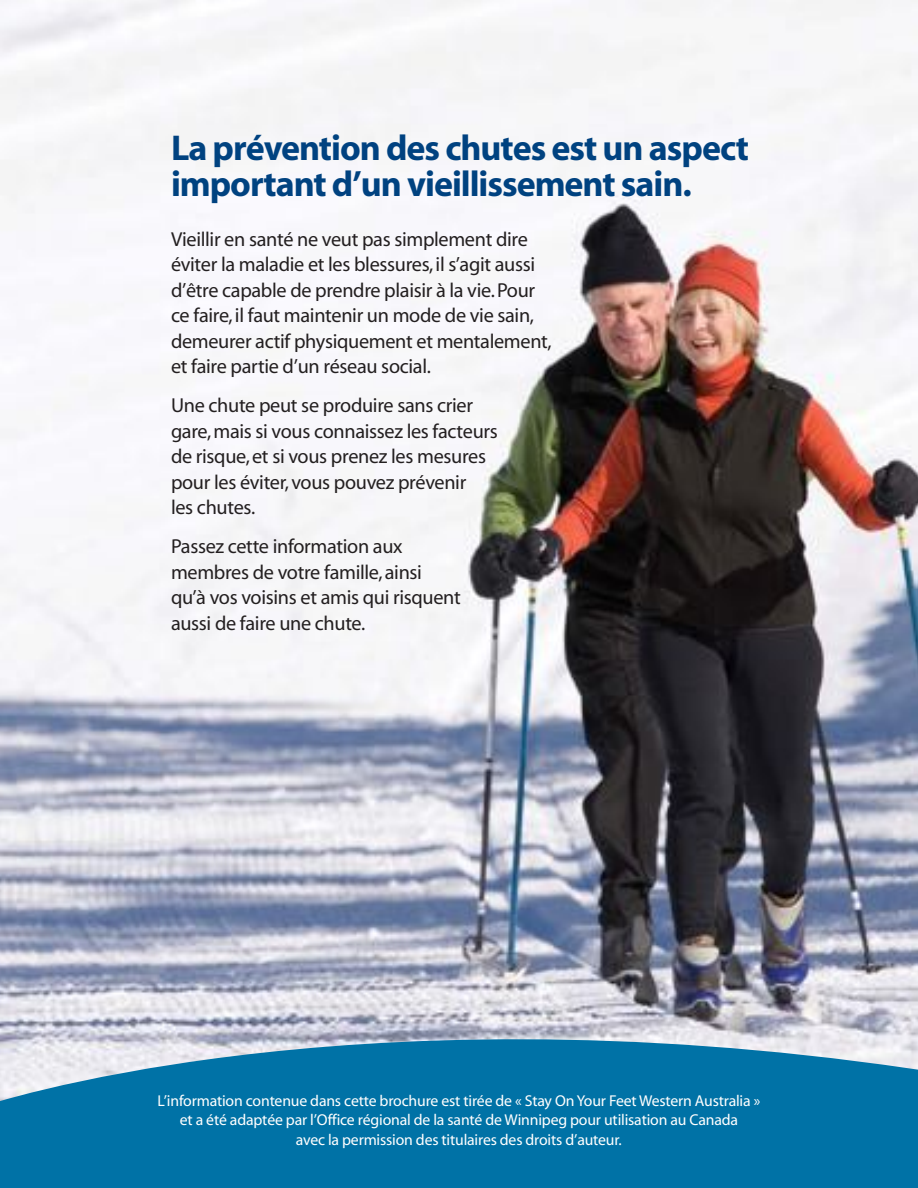
<style>
.page{position:relative;width:918px;height:1188px;background:#fff}
.page>*{position:absolute;margin:0;border:0;box-sizing:border-box;transform-origin:0 0}
.t1{font:700 36px/36px "Myriad";letter-spacing:-.03em;color:#004280}
.t2{font:20.25px/25.5px "Myriad";letter-spacing:-.015em;color:#231f20}
.t3{font:15.75px/19.5px "Myriad";letter-spacing:-.01em;color:#fff;text-align:center}
</style>
<div class="page">
<img style="left:0;top:0;width:918px;height:985px">
<svg style="left:0;top:985px;width:918px;height:203px;fill:#0072a6"></svg>
<h1 class="t1" style="left:171px;top:131px;width:580px">La prévention des chutes est un aspect important d’un vieillissement sain.</h1>
<p class="t2" style="left:171px;top:227px;width:382px">Vieillir en santé ne veut pas simplement dire éviter la maladie et les blessures, il s’agit aussi d’être capable de prendre plaisir à la vie. Pour ce faire, il faut maintenir un mode de vie sain, demeurer actif physiquement et mentalement, et faire partie d’un réseau social.</p>
<p class="t2" style="left:171px;top:394px;width:328px">Une chute peut se produire sans crier gare, mais si vous connaissez les facteurs de risque, et si vous prenez les mesures pour les éviter, vous pouvez prévenir<br>les chutes.</p>
<p class="t2" style="left:171px;top:535px;width:291px">Passez cette information aux membres de votre famille, ainsi qu’à vos voisins et amis qui risquent aussi de faire une chute.</p>
<p class="t3" style="left:157px;top:1091px;width:604px">L’information contenue dans cette brochure est tirée de « Stay On Your Feet Western Australia » et a été adaptée par l’Office régional de la santé de Winnipeg pour utilisation au Canada<br>avec la permission des titulaires des droits d’auteur.</p>
</div>
